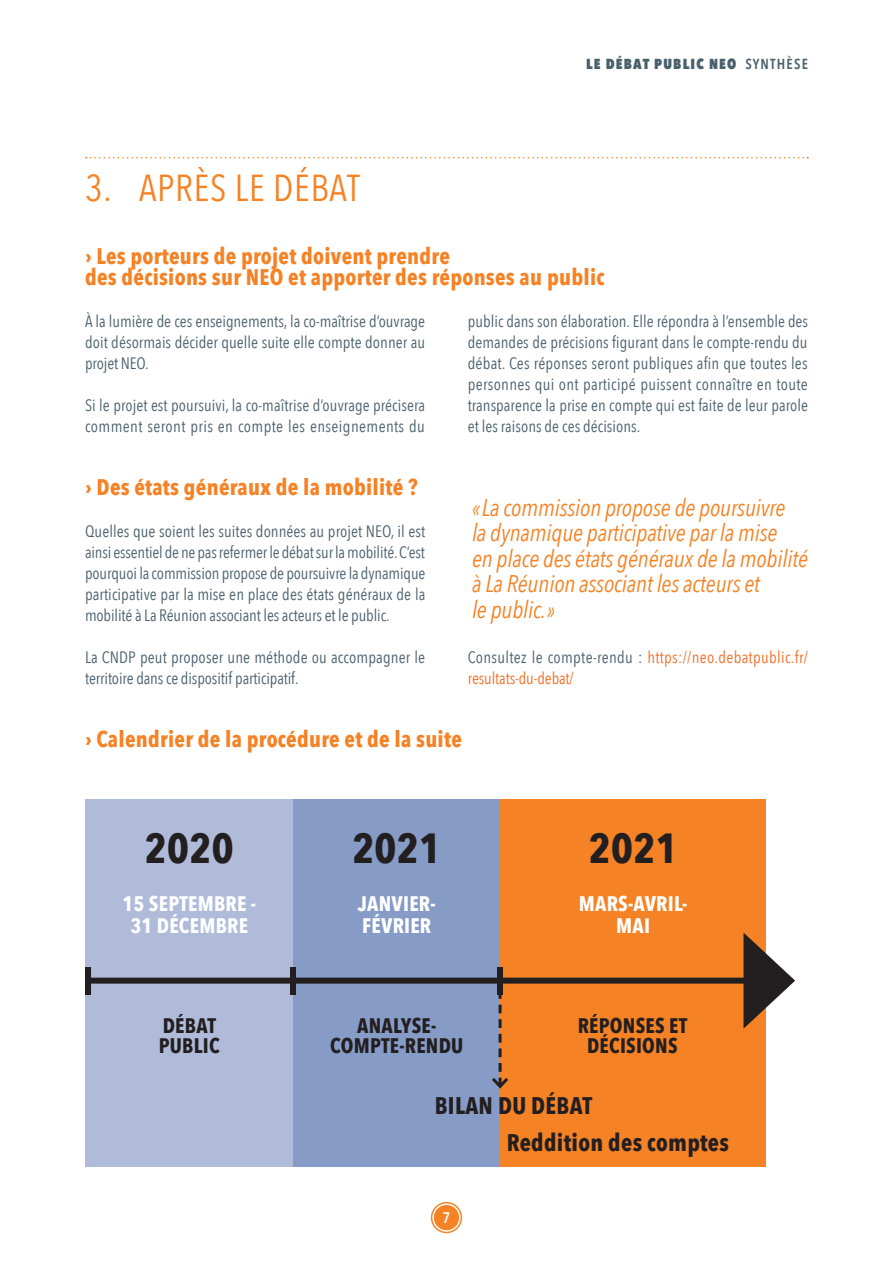
<style>
.page{position:relative;width:893px;height:1263px;background:#fff}
.page>*{position:absolute;margin:0;border:0;box-sizing:border-box;transform-origin:0 0}
.t1{font:700 42px "Avenir Next Condensed";letter-spacing:.01em;color:#231f20}
.t2{font:37.5px "Avenir Next Condensed";letter-spacing:.02em;color:#f58224}
.t3{font:italic 24px/25.5px "Avenir Next Condensed";letter-spacing:-.005em;color:#f58224}
.t4{font:700 24px/37.3px "Avenir Next Condensed";letter-spacing:.01em;color:#231f20}
.t5{font:700 22.5px/21px "Avenir Next Condensed";letter-spacing:.01em;color:#f58224}
.t6{font:700 21px/22.5px "Avenir Next Condensed";letter-spacing:.01em;color:#fff;text-align:center}
.t7{font:700 21px/19.5px "Avenir Next Condensed";letter-spacing:.01em;color:#231f20;text-align:center}
.t8{font:16.5px/21px "Avenir Next Condensed";letter-spacing:.005em;color:#4b606d;text-align:justify}
.t9{font:16.5px/21px "Avenir Next Condensed";letter-spacing:.02em;color:#f36e26}
.t10{font:700 condensed 15px "Trade Gothic Next LT Pro";color:#fff}
.t11{font:800 14.55px "Avenir Next Condensed";letter-spacing:.08em;color:#4b606d}
.s1{font-weight:600}
.s2{font-family:"Trade Gothic Next LT Pro";font-weight:800;font-stretch:condensed}
.s3{color:#4b606d}
</style>
<div class="page">
<svg style="left:86px;top:157px;width:722px;height:1px"></svg>
<div style="left:85px;top:799px;width:209px;height:368px;background:#b0bbda"></div>
<div style="left:293px;top:799px;width:210px;height:368px;background:#879bc7"></div>
<div style="left:500px;top:799px;width:265px;height:368px;background:#f58224"></div>
<div style="left:88px;top:978px;width:672px;height:6px;background:#231f20"></div>
<svg style="left:743px;top:932px;width:52px;height:97px"></svg>
<svg style="left:492px;top:994px;width:17px;height:95px"></svg>
<div style="left:85px;top:967px;width:6px;height:27px;background:#231f20"></div>
<div style="left:290px;top:967px;width:6px;height:27px;background:#231f20"></div>
<div style="left:497px;top:967px;width:6px;height:27px;background:#231f20"></div>
<div style="left:434px;top:1205px;width:25px;height:25px;background:#f58224;border-radius:50%"></div>
<div style="left:431px;top:1202px;width:31px;height:31px;border:2px solid #f58224;border-radius:50%"></div>
<h2 class="t2" style="left:85px;top:156px;width:276px">3. APRÈS LE DÉBAT</h2>
<p class="t11" style="left:586px;top:54px;width:223px">LE DÉBAT PUBLIC NEO <span class="s1">SYNTHÈSE</span></p>
<h3 class="t5" style="left:85px;top:245px;width:521px"><span class="s2">›</span> Les porteurs de projet doivent prendre<br>des décisions sur NEO et apporter des réponses au public</h3>
<p class="t8" style="left:85px;top:310px;width:342px">À la lumière de ces enseignements, la co-maîtrise d’ouvrage doit désormais décider quelle suite elle compte donner au projet NEO.</p>
<p class="t8" style="left:85px;top:394px;width:342px">Si le projet est poursuivi, la co-maîtrise d’ouvrage précisera comment seront pris en compte les enseignements du</p>
<p class="t8" style="left:468px;top:310px;width:342px">public dans son élaboration. Elle répondra à l’ensemble des demandes de précisions figurant dans le compte-rendu du débat. Ces réponses seront publiques afin que toutes les personnes qui ont participé puissent connaître en toute transparence la prise en compte qui est faite de leur parole et les raisons de ces décisions.</p>
<h3 class="t5" style="left:85px;top:476px;width:334px"><span class="s2">›</span> Des états généraux de la mobilité ?</h3>
<p class="t8" style="left:85px;top:520px;width:342px">Quelles que soient les suites données au projet NEO, il est ainsi essentiel de ne pas refermer le débat sur la mobilité. C’est pourquoi la commission propose de poursuivre la dynamique participative par la mise en place des états généraux de la mobilité à La Réunion associant les acteurs et le public.</p>
<p class="t8" style="left:85px;top:646px;width:342px">La CNDP peut proposer une méthode ou accompagner le territoire dans ce dispositif participatif.</p>
<p class="t9" style="left:468px;top:646px;width:342px"><span class="s3">Consultez le compte-rendu :</span> https://neo.debatpublic.fr/ resultats-du-debat/</p>
<h3 class="t3" style="left:472px;top:494px;width:337px">« La commission propose de poursuivre<br>la dynamique participative par la mise<br>en place des états généraux de la mobilité à La Réunion associant les acteurs et<br>le public. »</h3>
<h3 class="t5" style="left:85px;top:728px;width:378px"><span class="s2">›</span> Calendrier de la procédure et de la suite</h3>
<h1 class="t1" style="left:145px;top:822px;width:90px">2020</h1>
<p class="t6" style="left:122px;top:892px;width:135px">15 SEPTEMBRE -<br>31 DÉCEMBRE</p>
<h1 class="t1" style="left:352px;top:822px;width:90px">2021</h1>
<p class="t6" style="left:358px;top:892px;width:79px;text-align:left">JANVIER-<br>FÉVRIER</p>
<h1 class="t1" style="left:589px;top:822px;width:90px">2021</h1>
<p class="t6" style="left:579px;top:892px;width:110px">MARS-AVRIL-<br>MAI</p>
<p class="t7" style="left:159px;top:1016px;width:62px;text-align:left">DÉBAT<br>PUBLIC</p>
<p class="t7" style="left:330px;top:1016px;width:135px">ANALYSE-<br>COMPTE-RENDU</p>
<p class="t7" style="left:578px;top:1016px;width:111px">RÉPONSES ET<br>DÉCISIONS</p>
<h3 class="t4" style="left:507px;top:1086px;width:224px;text-indent:-72px">BILAN DU DÉBAT<br>Reddition des comptes</h3>
<p class="t10" style="left:443px;top:1207px;width:9px">7</p>
</div>
